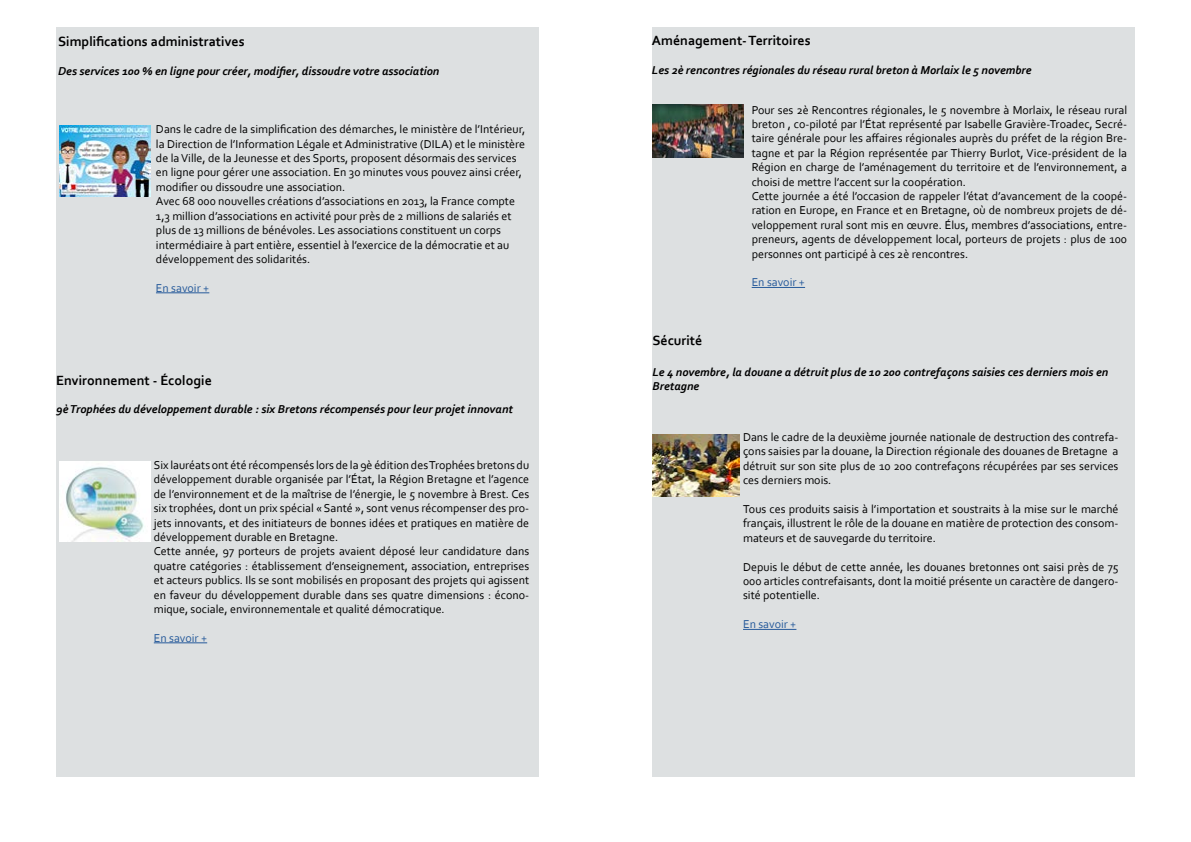
<style>
.page{position:relative;width:1191px;height:842px;background:#fff}
.page>*{position:absolute;margin:0;border:0;box-sizing:border-box;transform-origin:0 0}
.t1{font:700 14px "Corbel";color:#000}
.t2{font:12px/14.4px "Corbel";color:#000}
.t3{font:italic 700 12px/14.4px "Corbel";color:#000}
.t4{font:12px "Corbel";color:#275b9b}
</style>
<div class="page">
<div style="left:57px;top:27px;width:63px;height:750px;background:#dde0e1"></div>
<div style="left:113px;top:27px;width:425px;height:750px;background:#dde0e1"></div>
<img style="left:60px;top:125px;width:90px;height:72px">
<hr style="left:156px;top:292px;width:53px;height:1px;background:#275b9b">
<div style="left:652px;top:27px;width:63px;height:750px;background:#dde0e1"></div>
<div style="left:709px;top:27px;width:425px;height:750px;background:#dde0e1"></div>
<hr style="left:743px;top:629px;width:53px;height:1px;background:#275b9b">
<img style="left:652px;top:435px;width:87px;height:62px">
<img style="left:652px;top:105px;width:91px;height:52px">
<hr style="left:154px;top:642px;width:53px;height:1px;background:#275b9b">
<img style="left:60px;top:461px;width:90px;height:80px">
<hr style="left:751px;top:287px;width:54px;height:1px;background:#275b9b">
<p class="t1" style="left:58px;top:33px;width:188px">Simplifications administratives</p>
<p class="t3" style="left:58px;top:64px;width:383px">Des services 100 % en ligne pour créer, modifier, dissoudre votre association</p>
<p class="t2" style="left:156px;top:122px;width:371px">Dans le cadre de la simplification des démarches, le ministère de l’Intérieur, la Direction de l’Information Légale et Administrative (DILA) et le ministère de la Ville, de la Jeunesse et des Sports, proposent désormais des services en ligne pour gérer une association. En 30 minutes vous pouvez ainsi créer, modifier ou dissoudre une association.<br>Avec 68 000 nouvelles créations d’associations en 2013, la France compte 1,3 million d’associations en activité pour près de 2 millions de salariés et plus de 13 millions de bénévoles. Les associations constituent un corps intermédiaire à part entière, essentiel à l’exercice de la démocratie et au développement des solidarités.</p>
<p class="t4" style="left:156px;top:280px;width:55px">En savoir +</p>
<p class="t1" style="left:56px;top:371px;width:157px">Environnement - Écologie</p>
<p class="t3" style="left:56px;top:402px;width:458px">9è Trophées du développement durable : six Bretons récompensés pour leur projet innovant</p>
<p class="t2" style="left:154px;top:457px;width:377px">Six lauréats ont été récompensés lors de la 9è édition des Trophées bretons du développement durable organisée par l’État, la Région Bretagne et l’agence de l’environnement et de la maîtrise de l’énergie, le 5 novembre à Brest. Ces six trophées, dont un prix spécial « Santé », sont venus récompenser des pro&shy;jets innovants, et des initiateurs de bonnes idées et pratiques en matière de développement durable en Bretagne.<br>Cette année, 97 porteurs de projets avaient déposé leur candidature dans quatre catégories : établissement d’enseignement, association, entreprises et acteurs publics. Ils se sont mobilisés en proposant des projets qui agissent en faveur du développement durable dans ses quatre dimensions : écono&shy;mique, sociale, environnementale et qualité démocratique.</p>
<p class="t4" style="left:154px;top:630px;width:55px">En savoir +</p>
<p class="t1" style="left:652px;top:32px;width:160px">Aménagement- Territoires</p>
<p class="t3" style="left:652px;top:62px;width:381px">Les 2è rencontres régionales du réseau rural breton à Morlaix le 5 novembre</p>
<p class="t2" style="left:751px;top:102px;width:377px">Pour ses 2è Rencontres régionales, le 5 novembre à Morlaix, le réseau rural breton , co-piloté par l’État représenté par Isabelle Gravière-Troadec, Secré&shy;taire générale pour les affaires régionales auprès du préfet de la région Bre&shy;tagne et par la Région représentée par Thierry Burlot, Vice-président de la Région en charge de l’aménagement du territoire et de l’environnement, a choisi de mettre l’accent sur la coopération.<br>Cette journée a été l’occasion de rappeler l’état d’avancement de la coopé&shy;ration en Europe, en France et en Bretagne, où de nombreux projets de dé&shy;veloppement rural sont mis en œuvre. Élus, membres d’associations, entre&shy;preneurs, agents de développement local, porteurs de projets : plus de 100 personnes ont participé à ces 2è rencontres.</p>
<p class="t4" style="left:751px;top:275px;width:55px">En savoir +</p>
<p class="t1" style="left:652px;top:332px;width:51px">Sécurité</p>
<p class="t3" style="left:652px;top:365px;width:457px">Le 4 novembre, la douane a détruit plus de 10 200 contrefaçons saisies ces derniers mois en<br>Bretagne</p>
<p class="t2" style="left:743px;top:430px;width:377px;text-align:justify">Dans le cadre de la deuxième journée nationale de destruction des contrefa&shy;çons saisies par la douane, la Direction régionale des douanes de Bretagne a détruit sur son site plus de 10 200 contrefaçons récupérées par ses services ces derniers mois.</p>
<p class="t2" style="left:743px;top:502px;width:377px;text-align:justify">Tous ces produits saisis à l’importation et soustraits à la mise sur le marché français, illustrent le rôle de la douane en matière de protection des consom&shy;mateurs et de sauvegarde du territoire.</p>
<p class="t2" style="left:743px;top:559px;width:377px;text-align:justify">Depuis le début de cette année, les douanes bretonnes ont saisi près de 75<br>000 articles contrefaisants, dont la moitié présente un caractère de dangero&shy;sité potentielle.</p>
<p class="t4" style="left:743px;top:617px;width:55px">En savoir +</p>
</div>
